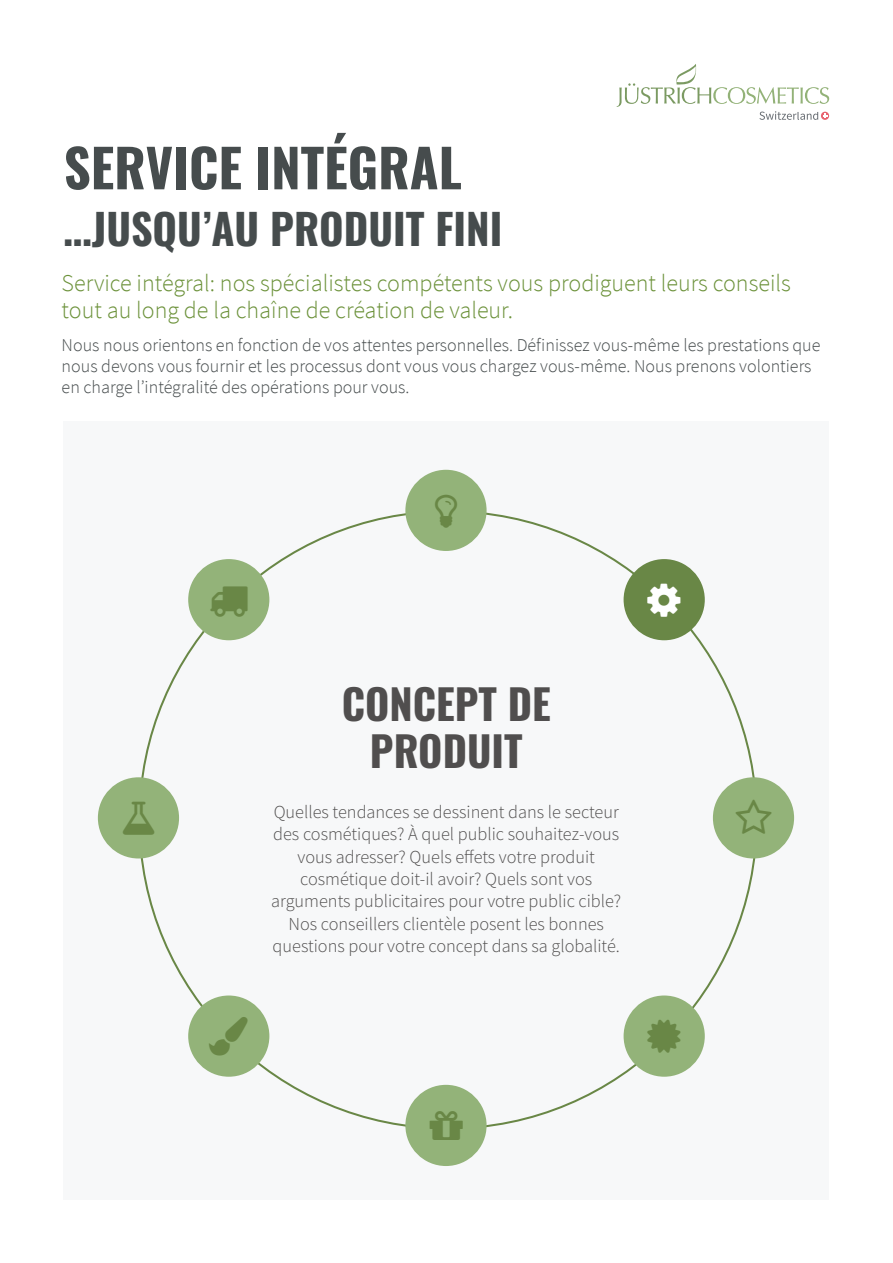
<style>
.page{position:relative;width:893px;height:1263px;background:#fff}
.page>*{position:absolute;margin:0;border:0;box-sizing:border-box;transform-origin:0 0}
.t1{font:700 52.5px "Oswald";color:#464c4d}
.t2{font:700 42px "Oswald";color:#464c4d}
.t3{font:700 41.55px/46.7px "Oswald";color:#504e4e;text-align:center}
.t4{font:300 24px/27px "Source Sans Pro";color:#6b9139}
.t5{font:300 18.3px/22.4px "Source Sans Pro";color:#504e4e;text-align:center}
.t6{font:300 18px/21px "Source Sans Pro";color:#464c4d}
</style>
<div class="page">
<div style="left:64px;top:421px;width:765px;height:778px;background:#f7f8f9"></div>
<svg style="left:138px;top:512px;width:619px;height:615px"></svg>
<div style="left:405px;top:470px;width:82px;height:81px;background:#93b379;border-radius:50%"></div>
<div style="left:624px;top:559px;width:81px;height:81px;background:#698746;border-radius:50%"></div>
<div style="left:713px;top:777px;width:81px;height:81px;background:#93b379;border-radius:50%"></div>
<div style="left:624px;top:995px;width:81px;height:82px;background:#93b379;border-radius:50%"></div>
<div style="left:405px;top:1085px;width:82px;height:81px;background:#93b379;border-radius:50%"></div>
<div style="left:188px;top:995px;width:81px;height:82px;background:#93b379;border-radius:50%"></div>
<div style="left:98px;top:777px;width:81px;height:81px;background:#93b379;border-radius:50%"></div>
<div style="left:188px;top:559px;width:81px;height:81px;background:#93b379;border-radius:50%"></div>
<svg style="left:617px;top:64px;width:212px;height:56px"></svg>
<h1 class="t1" style="left:64px;top:140px;width:400px">SERVICE INTÉGRAL</h1>
<h2 class="t2" style="left:64px;top:207px;width:440px">…JUSQU’AU PRODUIT FINI</h2>
<h3 class="t4" style="left:62px;top:270px;width:731px">Service intégral: nos spécialistes compétents vous prodiguent leurs conseils tout au long de la chaîne de création de valeur.</h3>
<p class="t6" style="left:62px;top:335px;width:760px">Nous nous orientons en fonction de vos attentes personnelles. Définissez vous-même les prestations que nous devons vous fournir et les processus dont vous vous chargez vous-même. Nous prenons volontiers en charge l’intégralité des opérations pour vous.</p>
<h3 class="t3" style="left:342px;top:684px;width:211px">CONCEPT DE<br>PRODUIT</h3>
<p class="t5" style="left:271px;top:801px;width:352px">Quelles tendances se dessinent dans le secteur des cosmétiques? À quel public souhaitez-vous vous adresser? Quels e!ets votre produit cosmétique doit-il avoir? Quels sont vos arguments publicitaires pour votre public cible?<br>Nos conseillers clientèle posent les bonnes questions pour votre concept dans sa globalité.</p>
</div>
